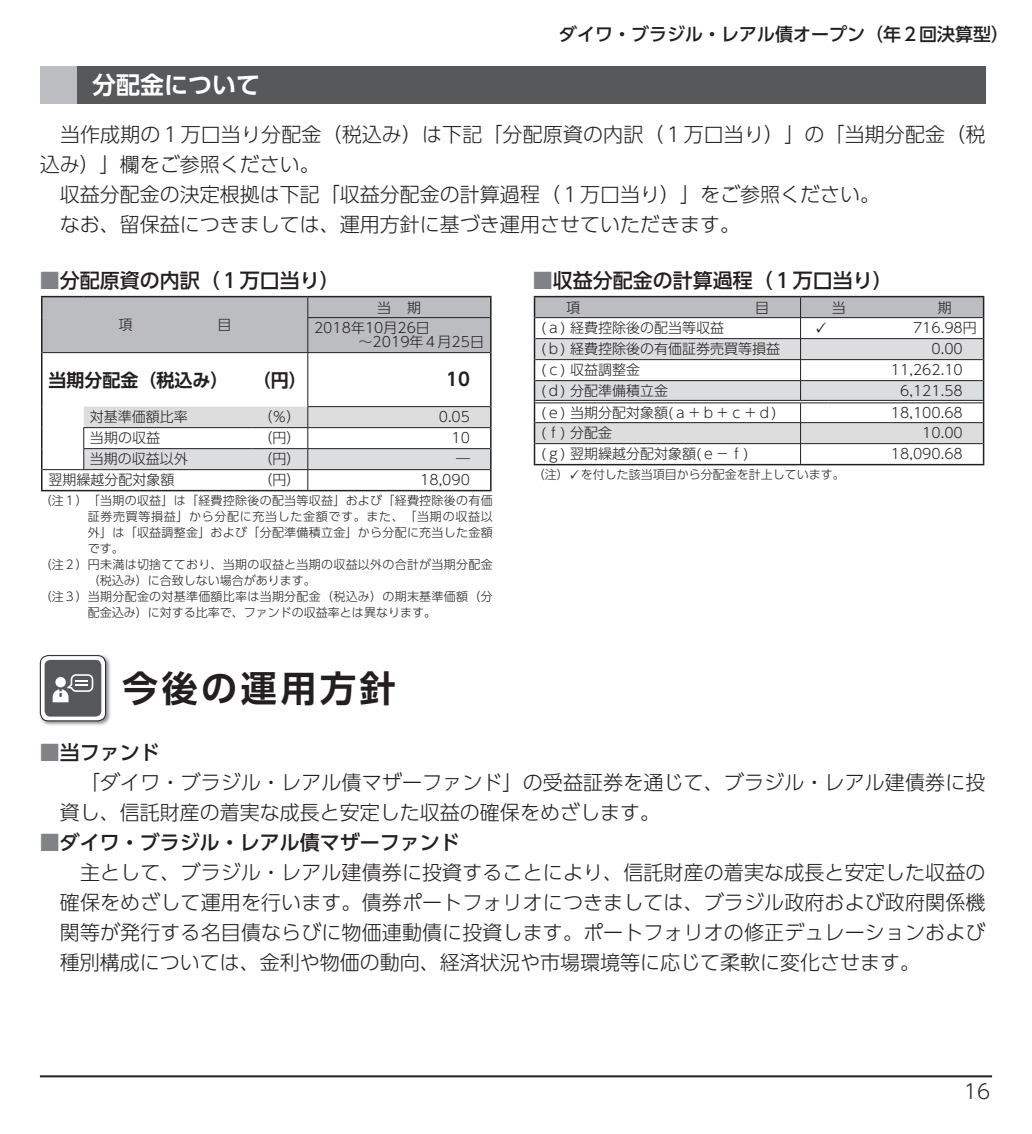
<style>
.page{position:relative;width:1032px;height:1134px;background:#fff}
.page>*{position:absolute;margin:0;border:0;box-sizing:border-box;transform-origin:0 0}
.t1{font:36px "UD Shin Go Pro De Bold 90 msp RKSJ H";letter-spacing:.1em;color:#231f20}
.t2{font:24px "UD Shin Go Pro De Bold 90 msp RKSJ H";color:#fff}
.t3{font:20px/30px "UD Shin Go Pro Light 90 msp RKSJ H";color:#231f20}
.t4{font:20px "UD Shin Go Pro Medium 90 msp RKSJ H";color:#231f20}
.t5{font:18px "UD Shin Go Pro Medium 90 msp RKSJ H";color:#231f20}
.t6{font:18px "UD Shin Go Pro De Bold 90 msp RKSJ H";color:#231f20}
.t7{font:14px/20.8px "UD Shin Go Pro Light 90 msp RKSJ H";color:#231f20}
.t8{font:12px "UD Shin Go Pro Light 90 msp RKSJ H";letter-spacing:.025em;color:#231f20}
.t9{font:12px "UD Shin Go Pro Light 90 msp RKSJ H";color:#231f20}
.t10{font:12px "UD Shin Go Pro Light 90 msp RKSJ H";letter-spacing:.055em;color:#231f20}
.s1{color:#808285}
</style>
<div class="page">
<hr style="left:40px;top:1075px;width:952px;height:2px;background:#231f20">
<div style="left:40px;top:66px;width:37px;height:37px;background:#bcbdc0"></div>
<div style="left:77px;top:66px;width:908px;height:37px;background:#57585a"></div>
<img style="left:39px;top:655px;width:72px;height:71px">
<svg style="left:40px;top:656px;width:66px;height:65px"></svg>
<div style="left:40px;top:655px;width:66px;height:66px;border:1px solid #231f20;border-radius:8px"></div>
<div style="left:45px;top:660px;width:56px;height:57px;background:#57585a;border-radius:6px"></div>
<svg style="left:53px;top:674px;width:40px;height:28px"></svg>
<hr style="left:41px;top:296px;width:43px;height:1px;background:#231f20">
<hr style="left:84px;top:296px;width:224px;height:1px;background:#231f20">
<hr style="left:308px;top:296px;width:183px;height:1px;background:#231f20">
<hr style="left:41px;top:353px;width:1px;height:54px;background:#231f20">
<hr style="left:490px;top:353px;width:1px;height:54px;background:#231f20">
<svg style="left:41px;top:407px;width:1px;height:83px"></svg>
<hr style="left:41px;top:490px;width:450px;height:1px;background:#231f20">
<div style="left:41px;top:297px;width:450px;height:56px;background:#bcbdc0"></div>
<hr style="left:307px;top:317px;width:183px;height:1px;background:#231f20">
<hr style="left:307px;top:318px;width:1px;height:34px;background:#231f20">
<hr style="left:308px;top:352px;width:182px;height:1px;background:#231f20">
<hr style="left:307px;top:353px;width:1px;height:53px;background:#231f20">
<hr style="left:307px;top:406px;width:183px;height:1px;background:#231f20">
<svg style="left:83px;top:407px;width:408px;height:83px"></svg>
<hr style="left:252px;top:448px;width:56px;height:1px;background:#231f20">
<hr style="left:42px;top:469px;width:266px;height:1px;background:#231f20">
<hr style="left:534px;top:296px;width:266px;height:1px;background:#231f20">
<hr style="left:800px;top:296px;width:184px;height:1px;background:#231f20">
<svg style="left:534px;top:297px;width:450px;height:169px"></svg>
<p class="t5" style="left:559px;top:27px;width:451px">ダイワ・ブラジル・レアル債オープン（年２回決算型）</p>
<p class="t2" style="left:92px;top:76px;width:170px">分配金について</p>
<p class="t3" style="left:40px;top:122px;width:947px">　当作成期の１万口当り分配金（税込み）は下記「分配原資の内訳（１万口当り）」の「当期分配金（税込み）」欄をご参照ください。<br>　収益分配金の決定根拠は下記「収益分配金の計算過程（１万口当り）」をご参照ください。<br>　なお、留保益につきましては、運用方針に基づき運用させていただきます。</p>
<p class="t4" style="left:40px;top:273px;width:301px"><span class="s1">■</span>分配原資の内訳（１万口当り）</p>
<p class="t7" style="left:118px;top:316px;width:15px">項</p>
<p class="t7" style="left:217px;top:316px;width:15px">目</p>
<p class="t7" style="left:314px;top:299px;width:117px;text-indent:63px">当 期<br>2018年10月26日</p>
<p class="t7" style="left:359px;top:334px;width:127px">～2019年４月25日</p>
<p class="t6" style="left:48px;top:373px;width:181px">当期分配金（税込み）</p>
<p class="t6" style="left:253px;top:373px;width:55px">（円）</p>
<p class="t6" style="left:446px;top:373px;width:25px">10</p>
<p class="t7" style="left:90px;top:409px;width:99px">対基準価額比率</p>
<p class="t7" style="left:259px;top:409px;width:43px">（％）</p>
<p class="t7" style="left:439px;top:409px;width:33px">0.05</p>
<p class="t7" style="left:90px;top:430px;width:71px">当期の収益</p>
<p class="t7" style="left:259px;top:430px;width:43px">（円）</p>
<p class="t7" style="left:451px;top:430px;width:20px">10</p>
<p class="t7" style="left:90px;top:451px;width:100px">当期の収益以外</p>
<p class="t7" style="left:259px;top:451px;width:43px">（円）</p>
<p class="t7" style="left:456px;top:451px;width:15px">―</p>
<p class="t7" style="left:48px;top:471px;width:127px">翌期繰越分配対象額</p>
<p class="t7" style="left:259px;top:471px;width:43px">（円）</p>
<p class="t7" style="left:420px;top:471px;width:51px">18,090</p>
<p class="t8" style="left:40px;top:496px;width:454px">（注１）「当期の収益」は「経費控除後の配当等収益」および「経費控除後の有価</p>
<p class="t10" style="left:88px;top:512px;width:406px">証券売買等損益」から分配に充当した金額です。また、「当期の収益以</p>
<p class="t8" style="left:88px;top:528px;width:406px">外」は「収益調整金」および「分配準備積立金」から分配に充当した金額</p>
<p class="t8" style="left:88px;top:544px;width:38px">です。</p>
<p class="t8" style="left:40px;top:560px;width:454px">（注２）円未満は切捨てており、当期の収益と当期の収益以外の合計が当期分配金</p>
<p class="t9" style="left:88px;top:576px;width:230px">（税込み）に合致しない場合があります。</p>
<p class="t8" style="left:40px;top:592px;width:454px">（注３）当期分配金の対基準価額比率は当期分配金（税込み）の期末基準価額（分</p>
<p class="t9" style="left:88px;top:608px;width:350px">配金込み）に対する比率で、ファンドの収益率とは異なります。</p>
<p class="t4" style="left:533px;top:273px;width:361px"><span class="s1">■</span>収益分配金の計算過程（１万口当り）</p>
<p class="t7" style="left:566px;top:299px;width:15px">項</p>
<p class="t7" style="left:755px;top:299px;width:15px">目</p>
<p class="t7" style="left:832px;top:299px;width:15px">当</p>
<p class="t7" style="left:938px;top:299px;width:15px">期</p>
<p class="t7" style="left:541px;top:320px;width:185px">(ａ) 経費控除後の配当等収益</p>
<p class="t7" style="left:913px;top:320px;width:65px">716.98円</p>
<p class="t7" style="left:541px;top:341px;width:241px">(ｂ) 経費控除後の有価証券売買等損益</p>
<p class="t7" style="left:931px;top:341px;width:33px">0.00</p>
<p class="t7" style="left:541px;top:362px;width:101px">(ｃ) 収益調整金</p>
<p class="t7" style="left:891px;top:362px;width:73px">11,262.10</p>
<p class="t7" style="left:541px;top:382px;width:129px">(ｄ) 分配準備積立金</p>
<p class="t7" style="left:900px;top:382px;width:64px">6,121.58</p>
<p class="t7" style="left:541px;top:404px;width:237px">(ｅ) 当期分配対象額(ａ＋ｂ＋ｃ＋ｄ)</p>
<p class="t7" style="left:891px;top:404px;width:73px">18,100.68</p>
<p class="t7" style="left:541px;top:425px;width:73px">(ｆ) 分配金</p>
<p class="t7" style="left:922px;top:425px;width:42px">10.00</p>
<p class="t7" style="left:541px;top:445px;width:209px">(ｇ) 翌期繰越分配対象額(ｅ－ｆ)</p>
<p class="t7" style="left:891px;top:445px;width:73px">18,090.68</p>
<p class="t9" style="left:533px;top:470px;width:314px">（注） を付した該当項目から分配金を計上しています。</p>
<h1 class="t1" style="left:122px;top:675px;width:275px">今後の運用方針</h1>
<p class="t4" style="left:40px;top:745px;width:121px"><span class="s1">■</span>当ファンド</p>
<p class="t3" style="left:60px;top:770px;width:927px">　「ダイワ・ブラジル・レアル債マザーファンド」の受益証券を通じて、ブラジル・レアル建債券に投資し、信託財産の着実な成長と安定した収益の確保をめざします。</p>
<p class="t4" style="left:40px;top:835px;width:421px"><span class="s1">■</span>ダイワ・ブラジル・レアル債マザーファンド</p>
<p class="t3" style="left:60px;top:860px;width:927px;text-align:justify">　主として、ブラジル・レアル建債券に投資することにより、信託財産の着実な成長と安定した収益の確保をめざして運用を行います。債券ポートフォリオにつきましては、ブラジル政府および政府関係機関等が発行する名目債ならびに物価連動債に投資します。ポートフォリオの修正デュレーションおよび種別構成については、金利や物価の動向、経済状況や市場環境等に応じて柔軟に変化させます。</p>
<p class="t3" style="left:964px;top:1079px;width:28px">16</p>
</div>
